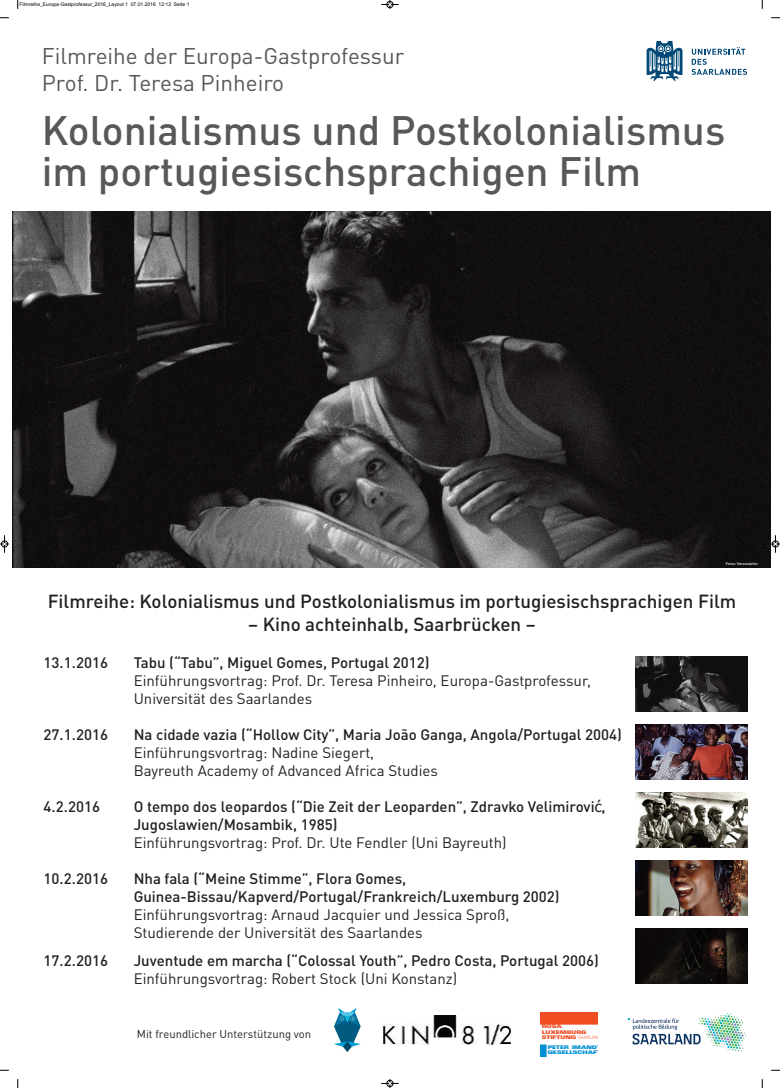
<style>
.page{position:relative;width:780px;height:1088px;background:#fff}
.page>*{position:absolute;margin:0;border:0;box-sizing:border-box;transform-origin:0 0}
.t1{font:500 40.62px/41.2px "DIN Offc";color:#57585a}
.t2{font:22.5px/27px "DIN Offc";color:#57585a}
.t3{font:500 18.75px "DIN Offc";color:#231f20}
.t4{font:500 15px/18px "DIN Offc";color:#231f20}
.t5{font:15px/18px "DIN Offc";color:#231f20}
.t6{font:11.25px "DIN Offc";color:#231f20}
.t7{font:5px "Arial";color:#000}
.t8{font:5px/5.3px "Linotype Univers 940 Ex X Black";letter-spacing:.005em;color:#f04d22}
.t9{font:5px/5.3px "Linotype Univers 940 Ex X Black";letter-spacing:-.005em;color:#008fd5}
.t10{font:500 3.75px "DIN Offc";color:#fff}
.s1{font-family:"Tahoma";font-weight:400}
.s2{font-family:"Linotype Univers 330";font-weight:300;font-size:4.69px}
</style>
<div class="page">
<img style="left:13px;top:211px;width:757px;height:356px">
<svg style="left:646px;top:41px;width:36px;height:40px"></svg>
<svg style="left:691px;top:47px;width:56px;height:28px"></svg>
<img style="left:635px;top:656px;width:112px;height:55px">
<img style="left:635px;top:725px;width:112px;height:54px">
<img style="left:635px;top:793px;width:112px;height:54px">
<img style="left:635px;top:861px;width:112px;height:54px">
<img style="left:635px;top:929px;width:112px;height:54px">
<svg style="left:540px;top:1012px;width:57px;height:12px"></svg>
<svg style="left:540px;top:1045px;width:6px;height:11px"></svg>
<img style="left:627px;top:1013px;width:119px;height:39px">
<img style="left:383px;top:1015px;width:128px;height:29px">
<img style="left:334px;top:1008px;width:26px;height:44px">
<svg style="left:381px;top:0;width:17px;height:9px"></svg>
<svg style="left:381px;top:1079px;width:17px;height:9px"></svg>
<svg style="left:0;top:535px;width:9px;height:18px"></svg>
<svg style="left:771px;top:535px;width:8px;height:18px"></svg>
<p class="t7" style="left:20px;top:1px;width:171px">Filmreihe_Europa-Gastprofessur_2016_Layout 1 07.01.2016 12:12 Seite 1</p>
<h2 class="t2" style="left:42px;top:42px;width:364px">Filmreihe der Europa-Gastprofessur<br>Prof. Dr. Teresa Pinheiro</h2>
<h1 class="t1" style="left:42px;top:108px;width:685px">Kolonialismus und Postkolonialismus im portugiesischsprachigen Film</h1>
<p class="t10" style="left:725px;top:561px;width:34px">Fotos: Veranstalter</p>
<p class="t3" style="left:48px;top:589px;width:690px">Filmreihe: Kolonialismus und Postkolonialismus im portugiesischsprachigen Film</p>
<p class="t3" style="left:248px;top:612px;width:289px">– Kino achteinhalb, Saarbrücken –</p>
<p class="t4" style="left:44px;top:653px;width:66px">13.1.2016</p>
<p class="t4" style="left:134px;top:653px;width:297px">Tabu (“Tabu”, Miguel Gomes, Portugal 2012)</p>
<p class="t5" style="left:134px;top:671px;width:459px">Einführungsvortrag: Prof. Dr. Teresa Pinheiro, Europa-Gastprofessur,<br>Universität des Saarlandes</p>
<p class="t4" style="left:44px;top:725px;width:66px">27.1.2016</p>
<p class="t4" style="left:134px;top:725px;width:489px">Na cidade vazia (“Hollow City”, Maria João Ganga, Angola/Portugal 2004)</p>
<p class="t5" style="left:134px;top:743px;width:306px">Einführungsvortrag: Nadine Siegert,<br>Bayreuth Academy of Advanced Africa Studies</p>
<p class="t4" style="left:44px;top:797px;width:58px">4.2.2016</p>
<p class="t4" style="left:134px;top:797px;width:473px">O tempo dos leopardos (“Die Zeit der Leoparden”, Zdravko Velimirovi<span class="s1">ć</span>,<br>Jugoslawien/Mosambik, 1985)</p>
<p class="t5" style="left:134px;top:833px;width:374px">Einführungsvortrag: Prof. Dr. Ute Fendler (Uni Bayreuth)</p>
<p class="t4" style="left:44px;top:869px;width:66px">10.2.2016</p>
<p class="t4" style="left:134px;top:869px;width:427px">Nha fala (“Meine Stimme”, Flora Gomes,<br>Guinea-Bissau/Kapverd/Portugal/Frankreich/Luxemburg 2002)</p>
<p class="t5" style="left:134px;top:905px;width:377px">Einführungsvortrag: Arnaud Jacquier und Jessica Sproß,<br>Studierende der Universität des Saarlandes</p>
<p class="t4" style="left:44px;top:951px;width:66px">17.2.2016</p>
<p class="t4" style="left:134px;top:951px;width:466px">Juventude em marcha (“Colossal Youth”, Pedro Costa, Portugal 2006)</p>
<p class="t5" style="left:134px;top:969px;width:325px">Einführungsvortrag: Robert Stock (Uni Konstanz)</p>
<p class="t8" style="left:541px;top:1024px;width:61px">ROSA<br>LUXEMBURG<br>STIFTUNG <span class="s2">SAARLAND</span></p>
<p class="t9" style="left:547px;top:1045px;width:55px">PETER IMANDT<br>GESELLSCHAFT</p>
<p class="t6" style="left:137px;top:1026px;width:176px">Mit freundlicher Unterstützung von</p>
</div>
